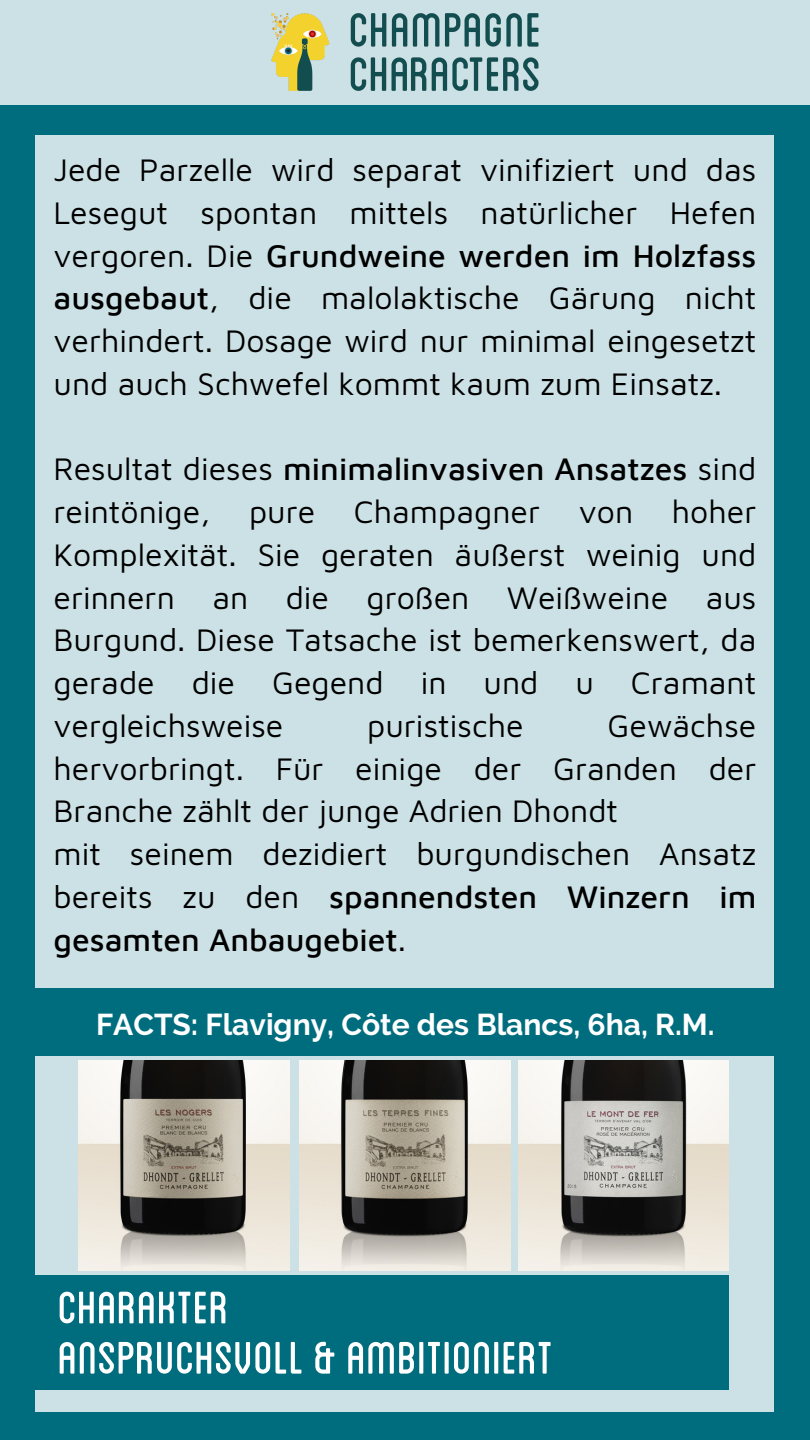
<style>
.page{position:relative;width:810px;height:1440px;background:#006d7e}
.page>*{position:absolute;margin:0;border:0;box-sizing:border-box;transform-origin:0 0}
.t1{font:64px/50.2px "Blanch Caps";color:#fff}
.t2{font:32px/42.8px "Maven Pro";color:#000;text-align:justify}
.t3{font:700 30px "Raleway";color:#fff}
.s1{font-weight:500}
</style>
<div class="page">
<div style="left:36px;top:135px;width:738px;height:1277px;background:#cce1e5"></div>
<div style="left:0;top:1276px;width:729px;height:114px;background:#006d7e"></div>
<div style="left:0;top:988px;width:810px;height:68px;background:#006d7e"></div>
<div style="left:0;top:0;width:810px;height:104px;background:#cce1e5"></div>
<img style="left:271px;top:13px;width:268px;height:78px">
<img style="left:78px;top:1060px;width:211px;height:211px">
<img style="left:300px;top:1060px;width:210px;height:211px">
<img style="left:518px;top:1060px;width:211px;height:211px">
<p class="t2" style="left:54px;top:148px;width:704px">Jede Parzelle wird separat vinifiziert und das Lesegut spontan mittels natürlicher Hefen vergoren. Die <span class="s1">Grundweine werden im Holzfass ausgebaut</span>, die malolaktische Gärung nicht verhindert. Dosage wird nur minimal eingesetzt und auch Schwefel kommt kaum zum Einsatz.</p>
<p class="t2" style="left:54px;top:447px;width:704px">Resultat dieses <span class="s1">minimalinvasiven Ansatzes</span> sind reintönige, pure Champagner von hoher Komplexität. Sie geraten äußerst weinig und erinnern an die großen Weißweine aus Burgund. Diese Tatsache ist bemerkenswert, da gerade die Gegend in und u Cramant vergleichsweise</p>
<p class="t2" style="left:54px;top:704px;width:704px;text-indent:554px">Gewächse hervorbringt. Für einige der Granden der Branche zählt der junge Adrien Dhondt</p>
<p class="t2" style="left:54px;top:832px;width:704px">mit seinem dezidiert burgundischen Ansatz bereits zu den <span class="s1">spannendsten Winzern im gesamten Anbaugebiet</span>.</p>
<p class="t2" style="left:367px;top:704px;width:158px">puristische</p>
<h1 class="t3" style="left:96px;top:1006px;width:620px">FACTS: Flavigny, Côte des Blancs, 6ha, R.M.</h1>
<p class="t1" style="left:58px;top:1278px;width:497px">CHARAKTER<br>Anspruchsvoll&amp;Ambitioniert</p>
</div>
